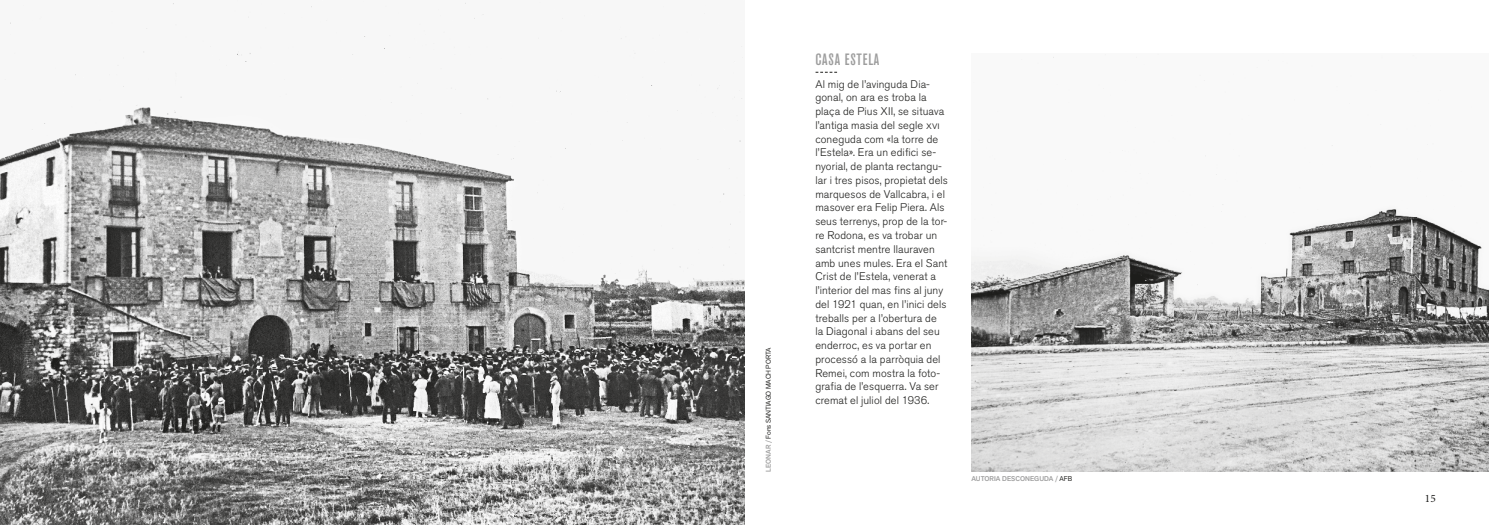
<style>
.page{position:relative;width:1489px;height:525px;background:#fff}
.page>*{position:absolute;margin:0;border:0;box-sizing:border-box;transform-origin:0 0}
.t1{font:500 condensed 16.25px "Akzidenz Grotesk BQ";letter-spacing:.05em;color:#9d9d9d}
.t2{font:11.25px "Minion Pro";color:#1d1d1b}
.t3{font:300 11px/13.8px "Akzidenz Grotesk BQ";letter-spacing:.01em;color:#1d1d1b}
.t4{font:6.88px "Akzid Grtsk Next";color:#1d1d1b}
.t5{font:500 6.88px "Akzid Grtsk Next";letter-spacing:.01em;color:#9d9d9d}
.s1{font-weight:500;color:#9d9d9d}
.s2{font-family:"Akzidenz Grotesk BQ Light SC";font-weight:400}
.s3{font-weight:400;color:#1d1d1b}
</style>
<div class="page">
<svg style="left:815px;top:72px;width:22px;height:1px"></svg>
<img style="left:971px;top:54px;width:517px;height:417px">
<img style="left:0;top:2px;width:744px;height:522px">
<p class="t4" style="left:764px;top:471px;width:125px;rotate:-90deg"><span class="s1">LEONAR /</span> Fons SANTIAGO MACH PORTA</p>
<h1 class="t1" style="left:815px;top:50px;width:65px">CASA ESTELA</h1>
<p class="t3" style="left:815px;top:77px;width:134px">Al mig de l’avinguda Dia&shy;gonal, on ara es troba la plaça de Pius XII, se situava l’antiga masia del segle <span class="s2">xvi </span>coneguda com «la torre de l’Estela». Era un edifici se&shy;nyorial, de planta rectangu&shy;lar i tres pisos, propietat dels marquesos de Vallcabra, i el masover era Felip Piera. Als seus terrenys, prop de la tor&shy;re Rodona, es va trobar un santcrist mentre llauraven amb unes mules. Era el Sant<br>Crist de l’Estela, venerat a l’interior del mas fins al juny del 1921 quan, en l’inici dels treballs per a l’obertura de<br>la Diagonal i abans del seu enderroc, es va portar en processó a la parròquia del<br>Remei, com mostra la foto&shy;grafia de l’esquerra. Va ser cremat el juliol del 1936.</p>
<p class="t5" style="left:971px;top:473px;width:102px">AUTORIA DESCONEGUDA / <span class="s3">AFB</span></p>
<p class="t2" style="left:1424px;top:491px;width:12px">15</p>
</div>
